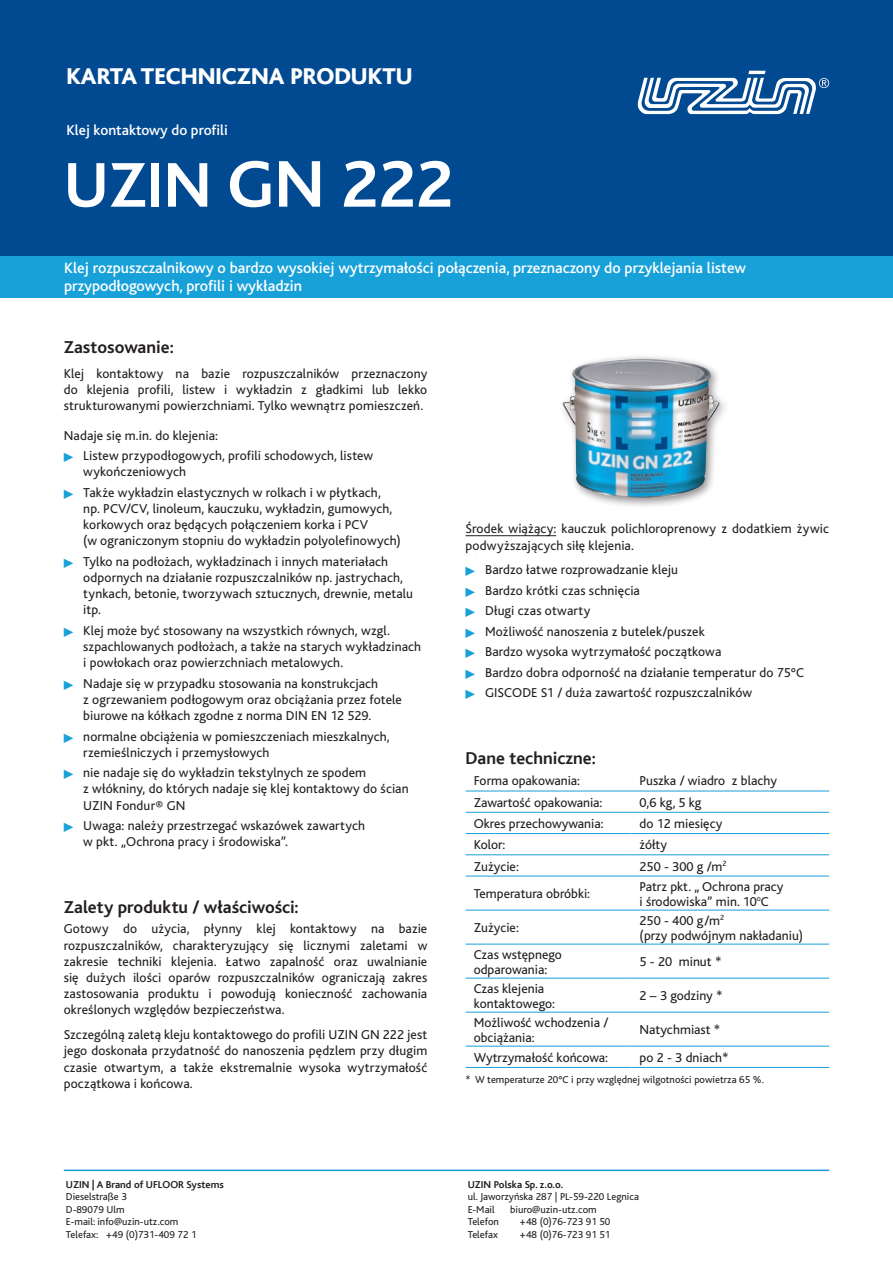
<style>
.page{position:relative;width:893px;height:1263px;background:#fff}
.page>*{position:absolute;margin:0;border:0;box-sizing:border-box;transform-origin:0 0}
.Tytul{font:700 69px "Bliss";color:#fff}
.t1{font:800 24px "Bliss";color:#fff}
.t2{font:700 18px "Bliss CE";color:#231f20}
.t3{font:700 18px "Bliss";color:#231f20}
.t4{font:500 15.75px/18px "Bliss CE";color:#fff}
.t5{font:500 15px "Bliss CE";color:#fff}
.Normalny{font:13.5px/16.2px "Bliss CE";letter-spacing:.005em;color:#231f20}
.wypunktowanie{font:10.5px "Bliss CE";color:#231f20}
.wypunktowanie-2{font:700 10.5px "Bliss";color:#231f20}
.s1{font-size:66px}
.s2{font-family:"Commercial Pi BT";font-size:9.75px;color:#18a0d9}
</style>
<div class="page">
<div style="left:0;top:255px;width:893px;height:43px;background:#18a0d9"></div>
<div style="left:0;top:0;width:893px;height:255px;background:#014990"></div>
<hr style="left:64px;top:1169px;width:765px;height:2px;background:#18a0d9">
<svg style="left:638px;top:71px;width:191px;height:43px"></svg>
<div style="left:557px;top:353px;width:173px;height:156px;background:#231f20;opacity:.5"></div>
<img style="left:563px;top:358px;width:157px;height:140px">
<hr style="left:466px;top:791px;width:165px;height:1px;background:#18a0d9">
<hr style="left:631px;top:791px;width:198px;height:1px;background:#18a0d9">
<hr style="left:466px;top:812px;width:165px;height:1px;background:#18a0d9">
<hr style="left:631px;top:812px;width:198px;height:1px;background:#18a0d9">
<hr style="left:466px;top:833px;width:165px;height:1px;background:#18a0d9">
<hr style="left:631px;top:833px;width:198px;height:1px;background:#18a0d9">
<hr style="left:466px;top:854px;width:165px;height:1px;background:#18a0d9">
<hr style="left:631px;top:854px;width:198px;height:1px;background:#18a0d9">
<hr style="left:466px;top:876px;width:165px;height:1px;background:#18a0d9">
<hr style="left:631px;top:876px;width:198px;height:1px;background:#18a0d9">
<hr style="left:466px;top:910px;width:165px;height:1px;background:#18a0d9">
<hr style="left:631px;top:910px;width:198px;height:1px;background:#18a0d9">
<hr style="left:466px;top:944px;width:165px;height:1px;background:#18a0d9">
<hr style="left:631px;top:944px;width:198px;height:1px;background:#18a0d9">
<hr style="left:466px;top:978px;width:165px;height:1px;background:#18a0d9">
<hr style="left:631px;top:978px;width:198px;height:1px;background:#18a0d9">
<hr style="left:466px;top:1012px;width:165px;height:1px;background:#18a0d9">
<hr style="left:631px;top:1012px;width:198px;height:1px;background:#18a0d9">
<hr style="left:466px;top:1046px;width:165px;height:1px;background:#18a0d9">
<hr style="left:631px;top:1046px;width:198px;height:1px;background:#18a0d9">
<hr style="left:466px;top:1067px;width:165px;height:1px;background:#18a0d9">
<hr style="left:631px;top:1067px;width:198px;height:1px;background:#18a0d9">
<hr style="left:466px;top:535px;width:90px;height:1px;background:#231f20">
<p class="t1" style="left:66px;top:63px;width:348px">KARTA TECHNICZNA PRODUKTU</p>
<p class="t5" style="left:66px;top:122px;width:163px">Klej kontaktowy do profili</p>
<p class="Tytul" style="left:64px;top:148px;width:391px"><span class="s1">UZIN</span> GN 222</p>
<p class="t4" style="left:64px;top:259px;width:683px">Klej rozpuszczalnikowy o bardzo wysokiej wytrzymałości połączenia, przeznaczony do przyklejania listew przypodłogowych, profili i wykładzin</p>
<p class="t2" style="left:64px;top:338px;width:112px">Zastosowanie:</p>
<p class="Normalny" style="left:64px;top:366px;width:365px;text-align:justify">Klej kontaktowy na bazie rozpuszczalników przeznaczony do klejenia profili, listew i wykładzin z gładkimi lub lekko strukturowanymi powierzchniami. Tylko wewnątrz pomieszczeń.</p>
<p class="Normalny" style="left:64px;top:427px;width:156px">Nadaje się m.in. do klejenia:</p>
<p class="Normalny" style="left:83px;top:448px;width:291px;text-indent:-20px"><span class="s2">÷</span> Listew przypodłogowych, profili schodowych, listew wykończeniowych</p>
<p class="Normalny" style="left:83px;top:484px;width:319px;text-indent:-20px"><span class="s2">÷</span> Także wykładzin elastycznych w rolkach i w płytkach, np. PCV/CV, linoleum, kauczuku, wykładzin, gumowych, korkowych oraz będących połączeniem korka i PCV<br>(w ograniczonym stopniu do wykładzin polyolefinowych)</p>
<p class="Normalny" style="left:83px;top:553px;width:331px;text-indent:-20px"><span class="s2">÷</span> Tylko na podłożach, wykładzinach i innych materiałach odpornych na działanie rozpuszczalników np. jastrychach, tynkach, betonie, tworzywach sztucznych, drewnie, metalu itp.</p>
<p class="Normalny" style="left:83px;top:622px;width:339px;text-indent:-20px"><span class="s2">÷</span> Klej może być stosowany na wszystkich równych, wzgl. szpachlowanych podłożach, a także na starych wykładzinach i powłokach oraz powierzchniach metalowych.</p>
<p class="Normalny" style="left:83px;top:675px;width:320px;text-indent:-20px"><span class="s2">÷</span> Nadaje się w przypadku stosowania na konstrukcjach<br>z ogrzewaniem podłogowym oraz obciążania przez fotele biurowe na kółkach zgodne z norma DIN EN 12 529.</p>
<p class="Normalny" style="left:83px;top:728px;width:308px;text-indent:-20px"><span class="s2">÷</span> normalne obciążenia w pomieszczeniach mieszkalnych, rzemieślniczych i przemysłowych</p>
<p class="Normalny" style="left:83px;top:765px;width:327px;text-indent:-20px"><span class="s2">÷</span> nie nadaje się do wykładzin tekstylnych ze spodem<br>z włókniny, do których nadaje się klej kontaktowy do ścian<br>UZIN Fondur® GN</p>
<p class="Normalny" style="left:83px;top:818px;width:283px;text-indent:-20px"><span class="s2">÷</span> Uwaga: należy przestrzegać wskazówek zawartych w pkt. „Ochrona pracy i środowiska”.</p>
<p class="t2" style="left:64px;top:897px;width:237px">Zalety produktu / właściwości:</p>
<p class="Normalny" style="left:64px;top:921px;width:365px;text-align:justify">Gotowy do użycia, płynny klej kontaktowy na bazie rozpuszczalników, charakteryzujący się licznymi zaletami w zakresie techniki klejenia. Łatwo zapalność oraz uwalnianie się dużych ilości oparów rozpuszczalników ograniczają zakres zastosowania produktu i powodują konieczność zachowania określonych względów bezpieczeństwa.</p>
<p class="Normalny" style="left:64px;top:1027px;width:365px;text-align:justify">Szczególną zaletą kleju kontaktowego do profili UZIN GN 222 jest jego doskonała przydatność do nanoszenia pędzlem przy długim czasie otwartym, a także ekstremalnie wysoka wytrzymałość początkowa i końcowa.</p>
<p class="wypunktowanie-2" style="left:66px;top:1178px;width:159px">UZIN | A Brand of UFLOOR Systems</p>
<p class="wypunktowanie" style="left:66px;top:1191px;width:62px">Dieselstraße 3</p>
<p class="wypunktowanie" style="left:66px;top:1204px;width:60px">D-89079 Ulm</p>
<p class="wypunktowanie" style="left:66px;top:1216px;width:114px">E-mail: info@uzin-utz.com</p>
<p class="wypunktowanie" style="left:66px;top:1229px;width:132px">Telefax: +49 (0)731-409 72 1</p>
<p class="Normalny" style="left:466px;top:521px;width:365px">Środek wiążący: kauczuk polichloroprenowy z dodatkiem żywic podwyższających siłę klejenia.</p>
<p class="Normalny" style="left:466px;top:562px;width:214px"><span class="s2">÷</span> Bardzo łatwe rozprowadzanie kleju</p>
<p class="Normalny" style="left:466px;top:582px;width:176px"><span class="s2">÷</span> Bardzo krótki czas schnięcia</p>
<p class="Normalny" style="left:466px;top:603px;width:126px"><span class="s2">÷</span> Długi czas otwarty</p>
<p class="Normalny" style="left:466px;top:623px;width:241px"><span class="s2">÷</span> Możliwość nanoszenia z butelek/puszek</p>
<p class="Normalny" style="left:466px;top:644px;width:257px"><span class="s2">÷</span> Bardzo wysoka wytrzymałość początkowa</p>
<p class="Normalny" style="left:466px;top:664px;width:340px"><span class="s2">÷</span> Bardzo dobra odporność na działanie temperatur do 75°C</p>
<p class="Normalny" style="left:466px;top:685px;width:288px"><span class="s2">÷</span> GISCODE S1 / duża zawartość rozpuszczalników</p>
<p class="t3" style="left:466px;top:748px;width:132px">Dane techniczne:</p>
<p class="Normalny" style="left:474px;top:773px;width:108px">Forma opakowania:</p>
<p class="Normalny" style="left:639px;top:773px;width:139px">Puszka / wiadro z blachy</p>
<p class="Normalny" style="left:474px;top:794px;width:130px">Zawartość opakowania:</p>
<p class="Normalny" style="left:639px;top:794px;width:63px">0,6 kg, 5 kg</p>
<p class="Normalny" style="left:474px;top:816px;width:131px">Okres przechowywania:</p>
<p class="Normalny" style="left:639px;top:816px;width:84px">do 12 miesięcy</p>
<p class="Normalny" style="left:474px;top:837px;width:33px">Kolor:</p>
<p class="Normalny" style="left:639px;top:837px;width:29px">żółty</p>
<p class="Normalny" style="left:474px;top:858px;width:47px">Zużycie:</p>
<p class="Normalny" style="left:639px;top:858px;width:89px">250 - 300 g /m<sup>2</sup></p>
<p class="Normalny" style="left:474px;top:886px;width:118px">Temperatura obróbki:</p>
<p class="Normalny" style="left:639px;top:879px;width:145px;line-height:15px">Patrz pkt. „ Ochrona pracy i środowiska” min. 10<sup>o</sup>C</p>
<p class="Normalny" style="left:474px;top:920px;width:47px">Zużycie:</p>
<p class="Normalny" style="left:639px;top:912px;width:86px">250 - 400 g/m<sup>2</sup></p>
<p class="Normalny" style="left:639px;top:927px;width:165px">(przy podwójnym nakładaniu)</p>
<p class="Normalny" style="left:474px;top:947px;width:90px;line-height:15px">Czas wstępnego odparowania:</p>
<p class="Normalny" style="left:639px;top:954px;width:84px">5 - 20 minut *</p>
<p class="Normalny" style="left:474px;top:981px;width:83px;line-height:15px">Czas klejenia kontaktowego:</p>
<p class="Normalny" style="left:639px;top:988px;width:85px">2 – 3 godziny *</p>
<p class="Normalny" style="left:474px;top:1015px;width:136px;line-height:15px">Możliwość wchodzenia / obciążania:</p>
<p class="Normalny" style="left:639px;top:1022px;width:82px">Natychmiast *</p>
<p class="Normalny" style="left:474px;top:1050px;width:136px">Wytrzymałość końcowa:</p>
<p class="Normalny" style="left:639px;top:1050px;width:91px">po 2 - 3 dniach*</p>
<p class="wypunktowanie" style="left:466px;top:1074px;width:300px">* W temperaturze 20°C i przy względnej wilgotności powietrza 65 %.</p>
<p class="wypunktowanie-2" style="left:468px;top:1178px;width:97px">UZIN Polska Sp. z.o.o.</p>
<p class="wypunktowanie" style="left:468px;top:1191px;width:173px">ul. Jaworzyńska 287 | PL-59-220 Legnica</p>
<p class="wypunktowanie" style="left:468px;top:1204px;width:28px">E-Mail</p>
<p class="wypunktowanie" style="left:510px;top:1204px;width:88px">biuro@uzin-utz.com</p>
<p class="wypunktowanie" style="left:468px;top:1216px;width:33px">Telefon</p>
<p class="wypunktowanie" style="left:520px;top:1216px;width:92px">+48 (0)76-723 91 50</p>
<p class="wypunktowanie" style="left:468px;top:1229px;width:32px">Telefax</p>
<p class="wypunktowanie" style="left:520px;top:1229px;width:92px">+48 (0)76-723 91 51</p>
</div>
